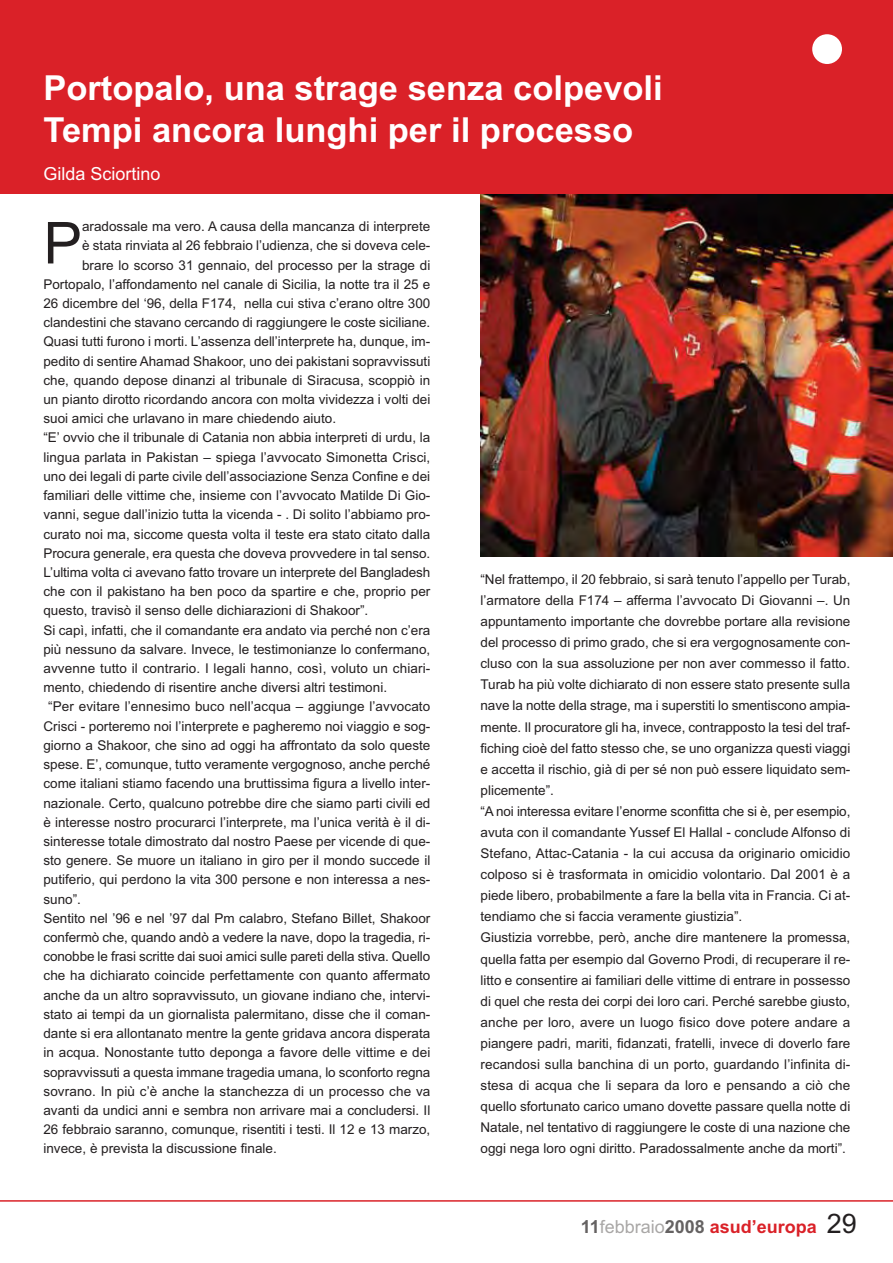
<style>
.page{position:relative;width:893px;height:1263px;background:#fff}
.page>*{position:absolute;margin:0;border:0;box-sizing:border-box;transform-origin:0 0}
.t1{font:57.9px "Arial";color:#231f20}
.t2{font:700 34.5px/41.4px "Arial";color:#fff}
.t3{font:700 18px "Arial";color:#da2128}
.t4{font:18px "Arial";color:#fff}
.t5{font:13.5px/21.1px "Arial";color:#231f20}
.s1{color:#656262}
.s2{font-weight:400;color:#a9a7a6}
.s3{font-weight:400;font-size:27px;color:#231f20}
</style>
<div class="page">
<hr style="left:0;top:1200px;width:892px;height:2px;background:#da2128">
<div style="left:0;top:0;width:892px;height:194px;background:#da2128"></div>
<div style="left:812px;top:34px;width:30px;height:30px;background:#fff;border-radius:50%"></div>
<img style="left:480px;top:194px;width:412px;height:363px">
<h2 class="t2" style="left:43px;top:71px;width:620px">Portopalo, una strage senza colpevoli<br>Tempi ancora lunghi per il processo</h2>
<h3 class="t4" style="left:43px;top:168px;width:118px">Gilda Sciortino</h3>
<h1 class="t1" style="left:43px;top:222px;width:40px">P</h1>
<p class="t5" style="left:82px;top:217px;width:350px">aradossale ma vero. A causa della mancanza di interprete</p>
<p class="t5" style="left:82px;top:236px;width:350px">è stata rinviata al 26 febbraio l’udienza, che si doveva cele-</p>
<p class="t5" style="left:82px;top:256px;width:350px">brare lo scorso 31 gennaio, del processo per la strage di</p>
<p class="t5" style="left:43px;top:275px;width:388px">Portopalo, l’affondamento nel canale di Sicilia, la notte tra il 25 e</p>
<p class="t5" style="left:43px;top:294px;width:388px">26 dicembre del ‘96, della F174, nella cui stiva c’erano oltre 300</p>
<p class="t5" style="left:43px;top:313px;width:388px">clandestini che stavano cercando di raggiungere le coste siciliane.</p>
<p class="t5" style="left:43px;top:332px;width:388px">Quasi tutti furono i morti. L’assenza dell’interprete ha, dunque, im-</p>
<p class="t5" style="left:43px;top:352px;width:388px">pedito di sentire Ahamad Shakoor, uno dei pakistani sopravvissuti</p>
<p class="t5" style="left:43px;top:371px;width:388px">che, quando depose dinanzi al tribunale di Siracusa, scoppiò in</p>
<p class="t5" style="left:43px;top:390px;width:388px">un pianto dirotto ricordando ancora con molta vividezza i volti dei</p>
<p class="t5" style="left:43px;top:409px;width:294px">suoi amici che urlavano in mare chiedendo aiuto.</p>
<p class="t5" style="left:43px;top:428px;width:388px">“E’ ovvio che il tribunale di Catania non abbia interpreti di urdu, la</p>
<p class="t5" style="left:43px;top:448px;width:388px">lingua parlata in Pakistan – spiega l’avvocato Simonetta Crisci,</p>
<p class="t5" style="left:43px;top:467px;width:388px">uno dei legali di parte civile dell’associazione Senza Confine e dei</p>
<p class="t5" style="left:43px;top:486px;width:388px">familiari delle vittime che, insieme con l’avvocato Matilde Di Gio-</p>
<p class="t5" style="left:43px;top:505px;width:388px">vanni, segue dall’inizio tutta la vicenda - . Di solito l’abbiamo pro-</p>
<p class="t5" style="left:43px;top:525px;width:388px">curato noi ma, siccome questa volta il teste era stato citato dalla</p>
<p class="t5" style="left:43px;top:544px;width:388px">Procura generale, era questa che doveva provvedere in tal senso.</p>
<p class="t5" style="left:43px;top:563px;width:388px">L’ultima volta ci avevano fatto trovare un interprete del Bangladesh</p>
<p class="t5" style="left:43px;top:582px;width:388px">che con il pakistano ha ben poco da spartire e che, proprio per</p>
<p class="t5" style="left:43px;top:601px;width:326px">questo, travisò il senso delle dichiarazioni di Shakoor”.</p>
<p class="t5" style="left:43px;top:621px;width:388px">Si capì, infatti, che il comandante era andato via perché non c’era</p>
<p class="t5" style="left:43px;top:640px;width:388px">più nessuno da salvare. Invece, le testimonianze lo confermano,</p>
<p class="t5" style="left:43px;top:659px;width:388px">avvenne tutto il contrario. I legali hanno, così, voluto un chiari-</p>
<p class="t5" style="left:43px;top:678px;width:345px">mento, chiedendo di risentire anche diversi altri testimoni.</p>
<p class="t5" style="left:48px;top:697px;width:383px">“Per evitare l’ennesimo buco nell’acqua – aggiunge l’avvocato</p>
<p class="t5" style="left:43px;top:717px;width:388px">Crisci - porteremo noi l’interprete e pagheremo noi viaggio e sog-</p>
<p class="t5" style="left:43px;top:736px;width:388px">giorno a Shakoor, che sino ad oggi ha affrontato da solo queste</p>
<p class="t5" style="left:43px;top:755px;width:388px">spese. E’, comunque, tutto veramente vergognoso, anche perché</p>
<p class="t5" style="left:43px;top:774px;width:388px">come italiani stiamo facendo una bruttissima figura a livello inter-</p>
<p class="t5" style="left:43px;top:794px;width:388px">nazionale. Certo, qualcuno potrebbe dire che siamo parti civili ed</p>
<p class="t5" style="left:43px;top:813px;width:388px">è interesse nostro procurarci l’interprete, ma l’unica verità è il di-</p>
<p class="t5" style="left:43px;top:832px;width:388px">sinteresse totale dimostrato dal nostro Paese per vicende di que-</p>
<p class="t5" style="left:43px;top:851px;width:388px">sto genere. Se muore un italiano in giro per il mondo succede il</p>
<p class="t5" style="left:43px;top:870px;width:388px">putiferio, qui perdono la vita 300 persone e non interessa a nes-</p>
<p class="t5" style="left:43px;top:890px;width:39px">suno”.</p>
<p class="t5" style="left:43px;top:909px;width:388px">Sentito nel ’96 e nel ’97 dal Pm calabro, Stefano Billet, Shakoor</p>
<p class="t5" style="left:43px;top:928px;width:388px">confermò che, quando andò a vedere la nave, dopo la tragedia, ri-</p>
<p class="t5" style="left:43px;top:947px;width:388px">conobbe le frasi scritte dai suoi amici sulle pareti della stiva. Quello</p>
<p class="t5" style="left:43px;top:967px;width:388px">che ha dichiarato coincide perfettamente con quanto affermato</p>
<p class="t5" style="left:43px;top:986px;width:388px">anche da un altro sopravvissuto, un giovane indiano che, intervi-</p>
<p class="t5" style="left:43px;top:1005px;width:388px">stato ai tempi da un giornalista palermitano, disse che il coman-</p>
<p class="t5" style="left:43px;top:1024px;width:388px">dante si era allontanato mentre la gente gridava ancora disperata</p>
<p class="t5" style="left:43px;top:1043px;width:388px">in acqua. Nonostante tutto deponga a favore delle vittime e dei</p>
<p class="t5" style="left:43px;top:1063px;width:388px">sopravvissuti a questa immane tragedia umana, lo sconforto regna</p>
<p class="t5" style="left:43px;top:1082px;width:388px">sovrano. In più c’è anche la stanchezza di un processo che va</p>
<p class="t5" style="left:43px;top:1101px;width:388px">avanti da undici anni e sembra non arrivare mai a concludersi. Il</p>
<p class="t5" style="left:43px;top:1120px;width:388px">26 febbraio saranno, comunque, risentiti i testi. Il 12 e 13 marzo,</p>
<p class="t5" style="left:43px;top:1139px;width:235px">invece, è prevista la discussione finale.</p>
<p class="t5" style="left:480px;top:570px;width:371px">“Nel frattempo, il 20 febbraio, si sarà tenuto l’appello per Turab, l’armatore della F174 – afferma l’avvocato Di Giovanni –. Un appuntamento importante che dovrebbe portare alla revisione del processo di primo grado, che si era vergognosamente con&shy;cluso con la sua assoluzione per non aver commesso il fatto.<br>Turab ha più volte dichiarato di non essere stato presente sulla nave la notte della strage, ma i superstiti lo smentiscono ampia&shy;mente. Il procuratore gli ha, invece, contrapposto la tesi del traf&shy;fiching cioè del fatto stesso che, se uno organizza questi viaggi e accetta il rischio, già di per sé non può essere liquidato sem&shy;plicemente”.<br>“A noi interessa evitare l’enorme sconfitta che si è, per esempio, avuta con il comandante Yussef El Hallal - conclude Alfonso di Stefano, Attac-Catania - la cui accusa da originario omicidio colposo si è trasformata in omicidio volontario. Dal 2001 è a piede libero, probabilmente a fare la bella vita in Francia. Ci at&shy;tendiamo che si faccia veramente giustizia”.<br>Giustizia vorrebbe, però, anche dire mantenere la promessa, quella fatta per esempio dal Governo Prodi, di recuperare il re&shy;litto e consentire ai familiari delle vittime di entrare in possesso di quel che resta dei corpi dei loro cari. Perché sarebbe giusto, anche per loro, avere un luogo fisico dove potere andare a piangere padri, mariti, fidanzati, fratelli, invece di doverlo fare recandosi sulla banchina di un porto, guardando l’infinita di&shy;stesa di acqua che li separa da loro e pensando a ciò che quello sfortunato carico umano dovette passare quella notte di Natale, nel tentativo di raggiungere le coste di una nazione che oggi nega loro ogni diritto. Paradossalmente anche da morti”.</p>
<h3 class="t3" style="left:580px;top:1220px;width:278px"><span class="s1">11</span><span class="s2">febbraio</span><span class="s1">2008</span> asud’europa <span class="s3">29</span></h3>
</div>
